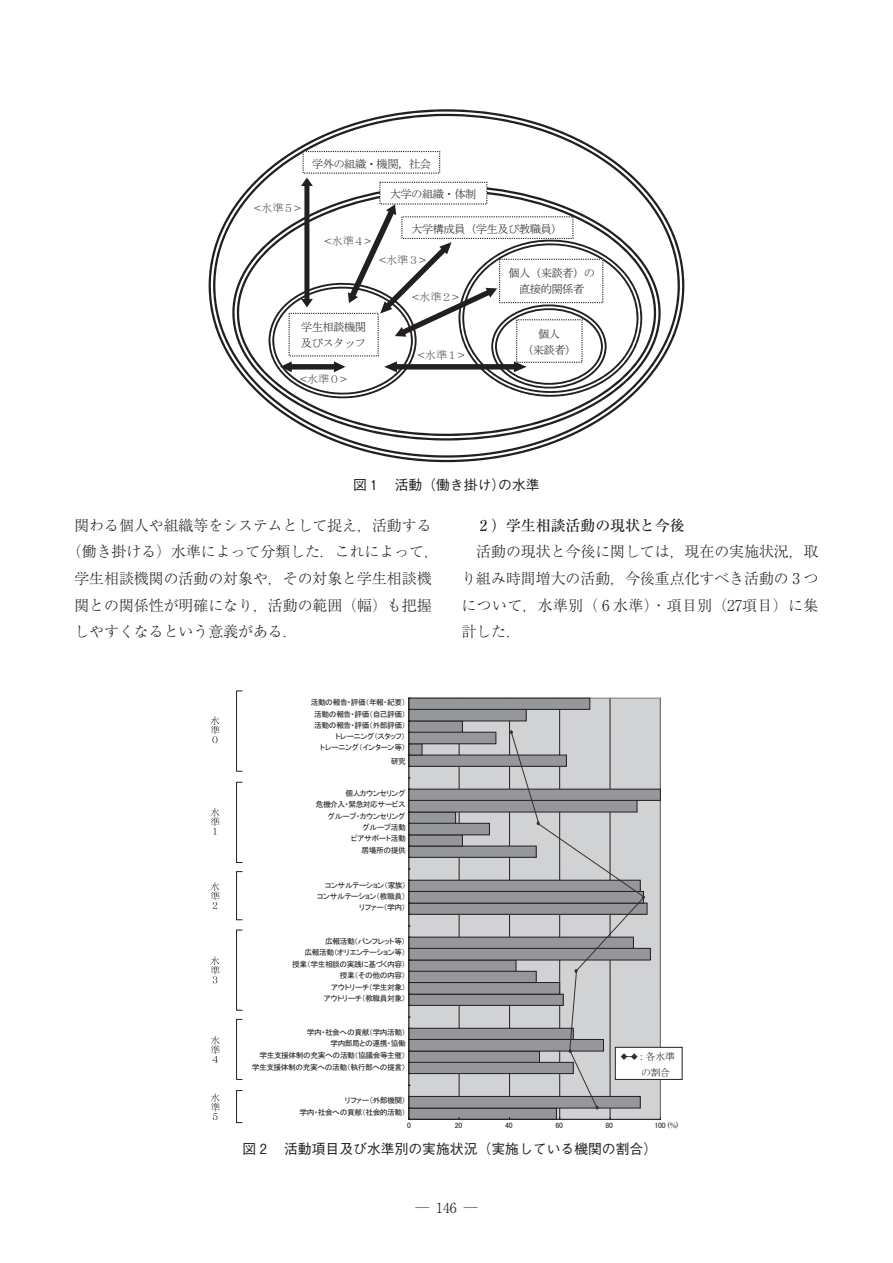
<style>
.page{position:relative;width:893px;height:1263px;background:#fff}
.page>*{position:absolute;margin:0;border:0;box-sizing:border-box;transform-origin:0 0}
.t1{font:300 14.85px/26.5px "Ryumin Pro";color:#231f20;text-align:justify}
.t2{font:500 14.85px "Ryumin Pro";color:#231f20}
.t3{font:500 13.8px "Gothic BBB Pro";color:#231f20}
.t4{font:300 13.8px "Ryumin Pro";color:#231f20}
.t5{font:11.4px/16px "MS Mincho";letter-spacing:-.05em;color:#231f20;text-align:center}
.t6{font:11.4px "MS Mincho";letter-spacing:-.04em;color:#57585a}
.t7{font:9.9px/16px "MS Mincho";letter-spacing:-.045em;color:#231f20;text-align:center}
.t8{font:7.8px "MS P Gothic";letter-spacing:-.04em;color:#231f20}
.t9{font:7.8px "MS P Gothic";letter-spacing:-.06em;color:#231f20}
.s1{font-family:"Century"}
</style>
<div class="page">
<svg style="left:209px;top:109px;width:475px;height:353px"></svg>
<svg style="left:232px;top:185px;width:429px;height:256px"></svg>
<div style="left:303px;top:152px;width:137px;height:21px;background:#fff"></div>
<svg style="left:268px;top:178px;width:375px;height:221px"></svg>
<div style="left:380px;top:182px;width:107px;height:22px;background:#fff"></div>
<svg style="left:408px;top:697px;width:253px;height:423px;background:#a3a4a6"></svg>
<svg style="left:510px;top:730px;width:135px;height:378px;background:#b2b3b6"></svg>
<svg style="left:510px;top:730px;width:3px;height:5px"></svg>
<svg style="left:536px;top:821px;width:4px;height:5px"></svg>
<svg style="left:642px;top:895px;width:3px;height:5px"></svg>
<svg style="left:574px;top:969px;width:4px;height:4px"></svg>
<svg style="left:568px;top:1049px;width:4px;height:4px"></svg>
<svg style="left:595px;top:1105px;width:4px;height:5px"></svg>
<svg style="left:236px;top:690px;width:7px;height:433px"></svg>
<svg style="left:210px;top:716px;width:10px;height:27px"></svg>
<svg style="left:210px;top:808px;width:10px;height:27px"></svg>
<svg style="left:210px;top:882px;width:10px;height:27px"></svg>
<svg style="left:210px;top:956px;width:10px;height:27px"></svg>
<svg style="left:211px;top:1036px;width:9px;height:27px"></svg>
<svg style="left:211px;top:1093px;width:9px;height:27px"></svg>
<div style="left:615px;top:1047px;width:67px;height:32px;background:#fff"></div>
<div style="left:615px;top:1047px;width:68px;height:33px;border:1px solid #231f20"></div>
<svg style="left:621px;top:1053px;width:17px;height:7px"></svg>
<h3 class="t5" style="left:312px;top:156px;width:121px">学外の組織・機関，社会</h3>
<h3 class="t6" style="left:254px;top:203px;width:48px"><span class="s1">&lt;</span>水準５<span class="s1">&gt;</span></h3>
<h3 class="t6" style="left:325px;top:235px;width:48px"><span class="s1">&lt;</span>水準４<span class="s1">&gt;</span></h3>
<h3 class="t5" style="left:301px;top:319px;width:67px;text-align:left">学生相談機関及びスタッフ</h3>
<h3 class="t6" style="left:300px;top:373px;width:48px"><span class="s1">&lt;</span>水準０<span class="s1">&gt;</span></h3>
<h3 class="t5" style="left:390px;top:186px;width:88px">大学の組織・体制</h3>
<h3 class="t5" style="left:411px;top:221px;width:153px">大学構成員（学生及び教職員）</h3>
<h3 class="t5" style="left:508px;top:265px;width:88px">個人（来談者）の直接的関係者</h3>
<h3 class="t5" style="left:522px;top:325px;width:56px">個人<br>（来談者）</h3>
<h3 class="t6" style="left:379px;top:254px;width:48px"><span class="s1">&lt;</span>水準３<span class="s1">&gt;</span></h3>
<h3 class="t6" style="left:412px;top:291px;width:48px"><span class="s1">&lt;</span>水準２<span class="s1">&gt;</span></h3>
<h3 class="t6" style="left:418px;top:349px;width:48px"><span class="s1">&lt;</span>水準１<span class="s1">&gt;</span></h3>
<h2 class="t3" style="left:353px;top:474px;width:188px">図 1 　活動（働き掛け）の水準</h2>
<h1 class="t1" style="left:74px;top:511px;width:359px">関わる個人や組織等をシステムとして捉え，活動する</h1>
<h1 class="t1" style="left:67px;top:537px;width:374px">（働き掛ける）水準によって分類した．これによって，</h1>
<h1 class="t1" style="left:74px;top:564px;width:359px">学生相談機関の活動の対象や，その対象と学生相談機</h1>
<h1 class="t1" style="left:74px;top:590px;width:359px">関との関係性が明確になり，活動の範囲（幅）も把握</h1>
<h1 class="t1" style="left:74px;top:617px;width:225px">しやすくなるという意義がある．</h1>
<p class="t9" style="left:311px;top:698px;width:96px">活動の報告・評価（年報・紀要）</p>
<p class="t9" style="left:314px;top:710px;width:93px">活動の報告・評価（自己評価）</p>
<p class="t9" style="left:314px;top:721px;width:93px">活動の報告・評価（外部評価）</p>
<p class="t8" style="left:336px;top:732px;width:71px">トレーニング（スタッフ）</p>
<p class="t8" style="left:320px;top:743px;width:87px">トレーニング（インターン等）</p>
<p class="t8" style="left:391px;top:757px;width:17px">研究</p>
<p class="t8" style="left:345px;top:789px;width:62px">個人カウンセリング</p>
<p class="t9" style="left:316px;top:800px;width:91px">危機介入・緊急対応サービス</p>
<p class="t8" style="left:328px;top:812px;width:79px">グループ・カウンセリング</p>
<p class="t8" style="left:362px;top:823px;width:45px">グループ活動</p>
<p class="t8" style="left:351px;top:834px;width:56px">ピアサポート活動</p>
<p class="t8" style="left:361px;top:846px;width:46px">居場所の提供</p>
<p class="t8" style="left:325px;top:881px;width:83px">コンサルテーション（家族）</p>
<p class="t8" style="left:317px;top:892px;width:90px">コンサルテーション（教職員）</p>
<p class="t8" style="left:359px;top:903px;width:48px">リファー（学内）</p>
<p class="t8" style="left:325px;top:937px;width:82px">広報活動（パンフレット等）</p>
<p class="t8" style="left:305px;top:949px;width:102px">広報活動（オリエンテーション等）</p>
<p class="t9" style="left:292px;top:960px;width:115px">授業（学生相談の実践に基づく内容）</p>
<p class="t8" style="left:340px;top:971px;width:67px">授業（その他の内容）</p>
<p class="t8" style="left:331px;top:983px;width:76px">アウトリーチ（学生対象）</p>
<p class="t8" style="left:324px;top:994px;width:83px">アウトリーチ（教職員対象）</p>
<p class="t9" style="left:307px;top:1028px;width:100px">学内・社会への貢献（学内活動）</p>
<p class="t9" style="left:330px;top:1040px;width:77px">学内部局との連携・協働</p>
<p class="t9" style="left:259px;top:1051px;width:148px">学生支援体制の充実への活動（協議会等主催）</p>
<p class="t9" style="left:252px;top:1063px;width:155px">学生支援体制の充実への活動（執行部への提言）</p>
<p class="t8" style="left:345px;top:1096px;width:62px">リファー（外部機関）</p>
<p class="t9" style="left:300px;top:1108px;width:108px">学内・社会への貢献（社会的活動）</p>
<h1 class="t2" style="left:461px;top:514px;width:225px">　 2 ）学生相談活動の現状と今後</h1>
<h1 class="t1" style="left:461px;top:537px;width:359px">　活動の現状と今後に関しては，現在の実施状況，取り組み時間増大の活動，今後重点化すべき活動の 3 つについて，水準別（ 6 水準）・項目別（27項目）に集計した．</h1>
<p class="t7" style="left:636px;top:1048px;width:40px">：各水準の割合</p>
<p class="t8" style="left:407px;top:1121px;width:5px">0</p>
<p class="t8" style="left:455px;top:1121px;width:9px">20</p>
<p class="t8" style="left:505px;top:1121px;width:9px">40</p>
<p class="t8" style="left:555px;top:1121px;width:9px">60</p>
<p class="t8" style="left:606px;top:1121px;width:9px">80</p>
<p class="t8" style="left:654px;top:1121px;width:26px">100 <span class="s1">(%)</span></p>
<h2 class="t3" style="left:243px;top:1138px;width:416px">図 2 　活動項目及び水準別の実施状況（実施している機関の割合）</h2>
<h2 class="t4" style="left:415px;top:1197px;width:64px">─ 146 ─</h2>
</div>
